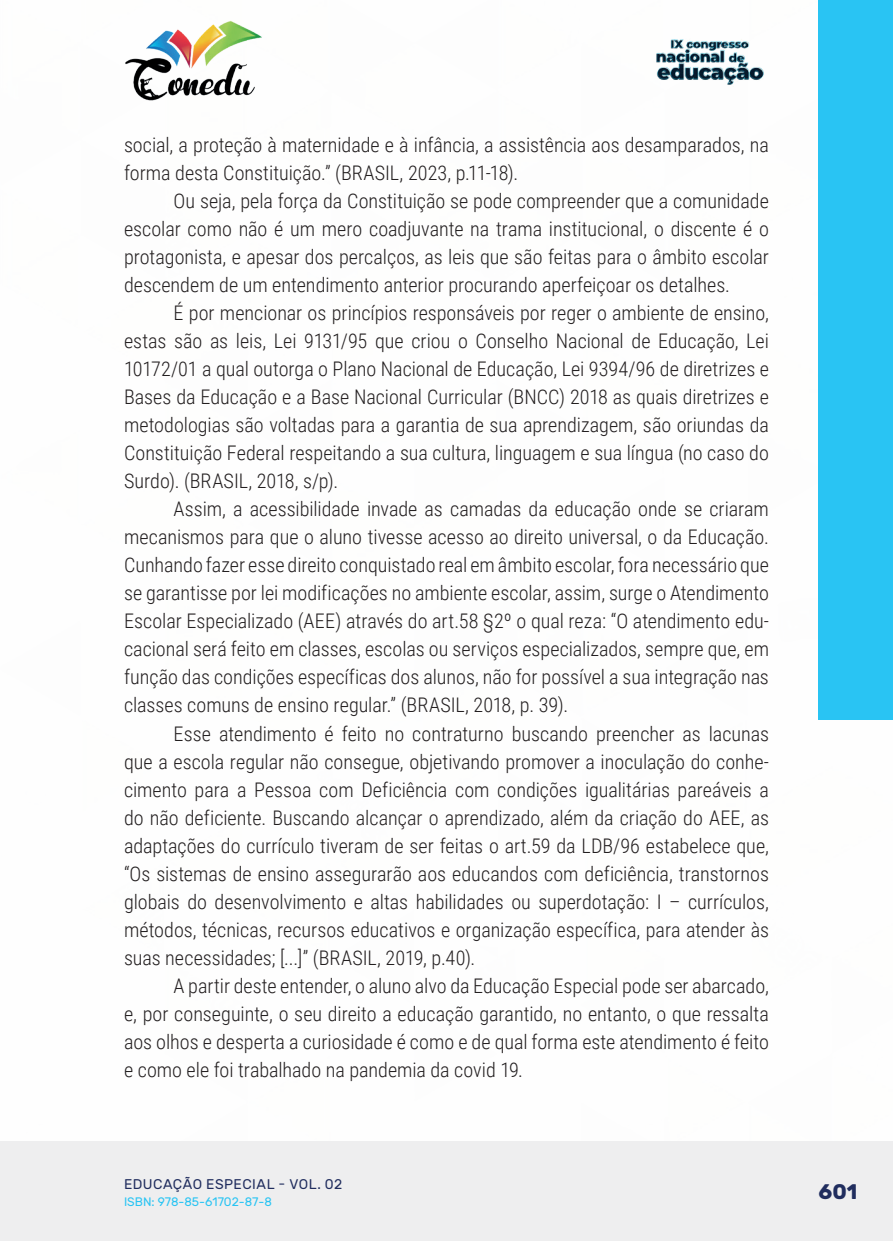
<style>
.page{position:relative;width:893px;height:1241px;background:#fff}
.page>*{position:absolute;margin:0;border:0;box-sizing:border-box;transform-origin:0 0}
.t1{font:700 21px "Rubik";color:#202d5e}
._9_CORPO{font:300 20.12px/28px "Roboto Condensed";color:#231f20;text-align:justify}
.t2{font:14px "Rubik";letter-spacing:.035em;color:#202d5e}
.t3{font:12.25px "Rubik";color:#29c4f3}
</style>
<div class="page">
<div style="left:0;top:1141px;width:893px;height:99px;background:#eeeeef"></div>
<div style="left:819px;top:0;width:74px;height:719px;background:#29c4f3"></div>
<img style="left:125px;top:20px;width:137px;height:81px">
<img style="left:656px;top:39px;width:108px;height:46px">
<p class="_9_CORPO" style="left:124px;top:130px;width:646px">social, a proteção à maternidade e à infância, a assistência aos desamparados, na forma desta Constituição.” (BRASIL, 2023, p.11-18).</p>
<p class="_9_CORPO" style="left:124px;top:186px;width:646px;text-indent:50px">Ou seja, pela força da Constituição se pode compreender que a comunidade escolar como não é um mero coadjuvante na trama institucional, o discente é o protagonista, e apesar dos percalços, as leis que são feitas para o âmbito escolar descendem de um entendimento anterior procurando aperfeiçoar os detalhes.</p>
<p class="_9_CORPO" style="left:124px;top:298px;width:646px;text-indent:50px">É por mencionar os princípios responsáveis por reger o ambiente de ensino, estas são as leis, Lei 9131/95 que criou o Conselho Nacional de Educação, Lei 10172/01 a qual outorga o Plano Nacional de Educação, Lei 9394/96 de diretrizes e Bases da Educação e a Base Nacional Curricular (BNCC) 2018 as quais diretrizes e metodologias são voltadas para a garantia de sua aprendizagem, são oriundas da Constituição Federal respeitando a sua cultura, linguagem e sua língua (no caso do Surdo). (BRASIL, 2018, s/p).</p>
<p class="_9_CORPO" style="left:124px;top:494px;width:646px;text-indent:50px">Assim, a acessibilidade invade as camadas da educação onde se criaram mecanismos para que o aluno tivesse acesso ao direito universal, o da Educação.<br>Cunhando fazer esse direito conquistado real em âmbito escolar, fora necessário que se garantisse por lei modificações no ambiente escolar, assim, surge o Atendimento Escolar Especializado (AEE) através do art.58 §2º o qual reza: “O atendimento edu&shy;cacional será feito em classes, escolas ou serviços especializados, sempre que, em função das condições específicas dos alunos, não for possível a sua integração nas classes comuns de ensino regular.” (BRASIL, 2018, p. 39).</p>
<p class="_9_CORPO" style="left:124px;top:718px;width:646px;text-indent:50px">Esse atendimento é feito no contraturno buscando preencher as lacunas que a escola regular não consegue, objetivando promover a inoculação do conhe&shy;cimento para a Pessoa com Deficiência com condições igualitárias pareáveis a do não deficient e. Buscando alcançar o aprendizado, além da criação do AEE, as adaptações do currículo tiveram de ser feitas o art.59 da LDB/96 estabelece que, “Os sistemas de ensino assegurarão aos educandos com deficiência, transtornos globais do desenvolvimento e altas habilidades ou superdotação: I – currículos, métodos, técnicas, recursos educativos e organização específica, para atender às suas necessidades; [...]” (BRASIL, 2019, p.40).</p>
<p class="_9_CORPO" style="left:124px;top:970px;width:646px;text-indent:50px">A partir deste entender, o aluno alvo da Educação Especial pode ser abarcado, e, por conseguinte, o seu direito a educação garantido, no entanto, o que ressalta aos olhos e desperta a curiosidade é como e de qual forma este atendimento é feito e como ele foi trabalhado na pandemia da covid 19.</p>
<p class="t2" style="left:124px;top:1175px;width:220px">EDUCAÇÃO ESPECIAL - VOL. 02</p>
<p class="t3" style="left:124px;top:1194px;width:149px">ISBN: 978-85-61702-87-8</p>
<p class="t1" style="left:819px;top:1179px;width:40px">601</p>
</div>
